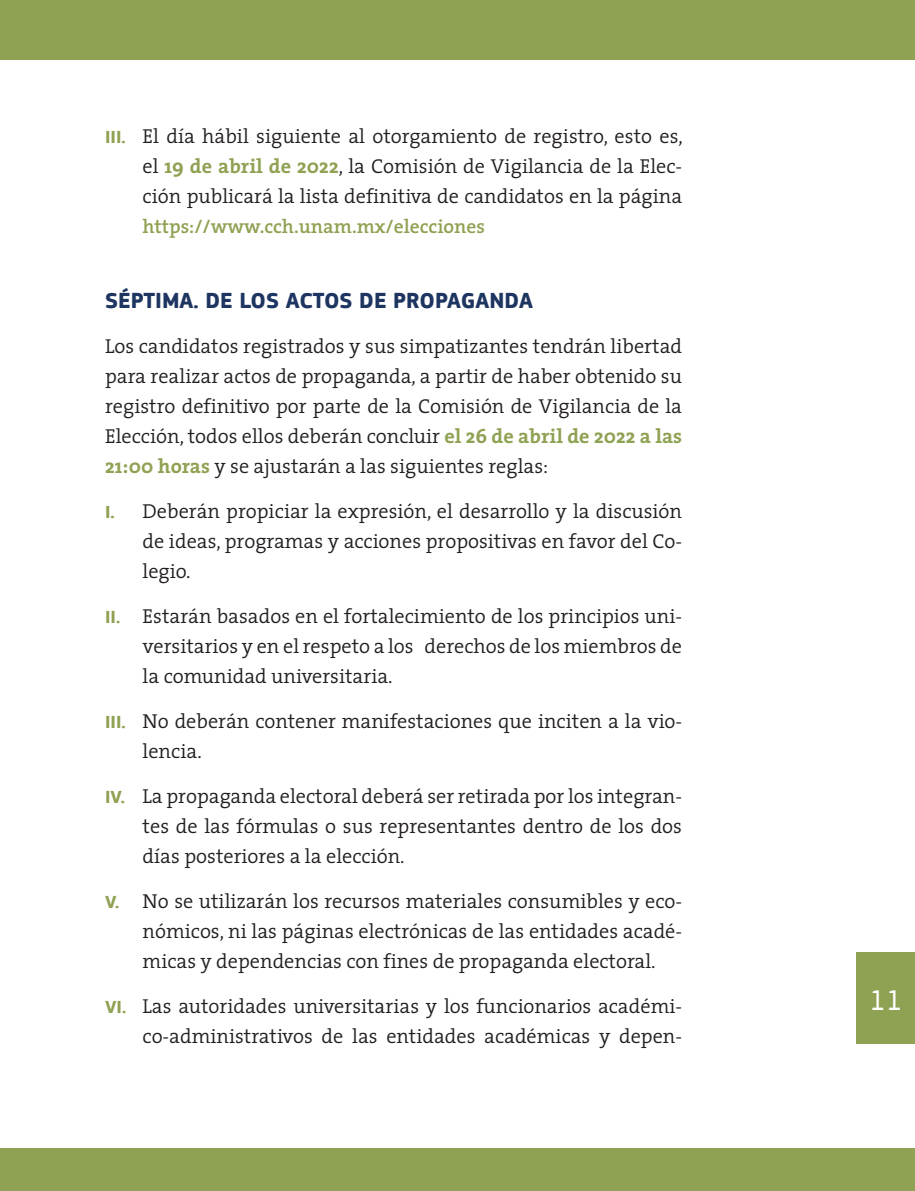
<style>
.page{position:relative;width:915px;height:1191px;background:#fff}
.page>*{position:absolute;margin:0;border:0;box-sizing:border-box;transform-origin:0 0}
.t1{font:30px "PF Square Sans Pro";color:#fff}
.t2{font:700 22.5px "PF Square Sans Pro";color:#1d3560}
.t3{font:300 20.25px/30px "The Serif";color:#231f20;text-align:justify}
.t4{font:600 19.5px "The Serif";color:#8fa253}
.s1{font-family:"PF Square Sans Pro";font-weight:700;font-size:18px;color:#8fa253}
.s2{font-weight:700;color:#8fa253}
</style>
<div class="page">
<div style="left:856px;top:952px;width:58px;height:92px;background:#8fa253"></div>
<div style="left:0;top:0;width:914px;height:60px;background:#8fa253"></div>
<div style="left:0;top:1147px;width:914px;height:44px;background:#8fa253"></div>
<p class="t3" style="left:142px;top:120px;width:541px;text-indent:-38px"><span class="s1">III.</span> El día hábil siguiente al otorgamiento de registro, esto es, el <span class="s2">19 de abril de 2022</span>, la Comisión de Vigilancia de la Elec&shy;ción publicará la lista definitiva de candidatos en la página</p>
<p class="t4" style="left:142px;top:210px;width:344px">https://www.cch.unam.mx/elecciones</p>
<p class="t2" style="left:105px;top:287px;width:429px">SÉPTIMA. DE LOS ACTOS DE PROPAGANDA</p>
<p class="t3" style="left:105px;top:330px;width:578px">Los candidatos registrados y sus simpatizantes tendrán libertad para realizar actos de propaganda, a partir de haber obtenido su registro definitivo por parte de la Comisión de Vigilancia de la Elección, todos ellos deberán concluir <span class="s2">el 26 de abril de 2022 a las 21:00 horas</span> y se ajustarán a las siguientes reglas:</p>
<p class="t3" style="left:142px;top:495px;width:541px;text-indent:-38px"><span class="s1">I.</span> Deberán propiciar la expresión, el desarrollo y la discusión de ideas, programas y acciones propositivas en favor del Co&shy;legio.</p>
<p class="t3" style="left:142px;top:600px;width:541px;text-indent:-38px"><span class="s1">II.</span> Estarán basados en el fortalecimiento de los principios uni&shy;versitarios y en el respeto a los derechos de los miembros de la comunidad universitaria.</p>
<p class="t3" style="left:142px;top:705px;width:541px;text-indent:-38px"><span class="s1">III.</span> No deberán contener manifestaciones que inciten a la vio&shy;lencia.</p>
<p class="t3" style="left:142px;top:780px;width:540px;text-indent:-38px"><span class="s1">IV.</span> La propaganda electoral deberá ser retirada por los integran&shy;tes de las fórmulas o sus representantes dentro de los dos días posteriores a la elección.</p>
<p class="t3" style="left:142px;top:885px;width:541px;text-indent:-38px"><span class="s1">V.</span> No se utilizarán los recursos materiales consumibles y eco&shy;nómicos, ni las páginas electrónicas de las entidades acadé&shy;micas y dependencias con fines de propaganda electoral.</p>
<p class="t3" style="left:105px;top:990px;width:578px;text-align:right"><span class="s1">VI.</span> Las autoridades universitarias y los funcionarios académi&shy;co-administrativos de las entidades académicas y depen-</p>
<h1 class="t1" style="left:868px;top:982px;width:35px">11</h1>
</div>
